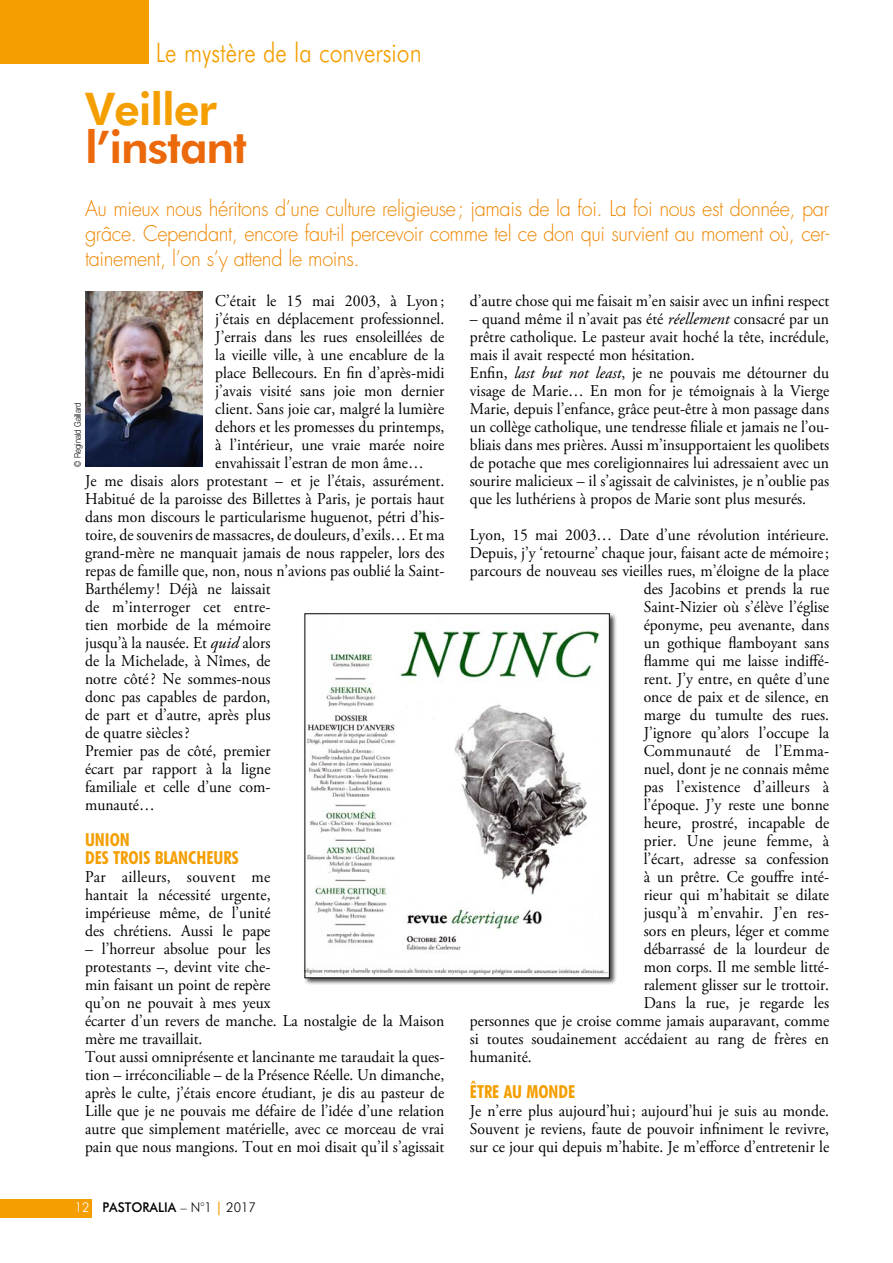
<style>
.page{position:relative;width:893px;height:1263px;background:#fff}
.page>*{position:absolute;margin:0;border:0;box-sizing:border-box;transform-origin:0 0}
.t1{font:800 45px "Futura BT";letter-spacing:-.025em;color:#eb690b}
.t2{font:800 45px "Futura BT";letter-spacing:-.025em;color:#f49e00}
.t3{font:300 27px "Futura BT";color:#f49e00;scale:.85 1}
.t4{font:300 21px/25.2px "Futura Std";letter-spacing:-.02em;color:#ef8600;text-align:justify;scale:.95 1}
.t5{font:700 condensed 18px/18px "Futura BT";color:#f49e00}
.t6{font:16.5px/18px "Adobe Garamond Pro";color:#000;text-align:justify;scale:.95 1}
.t7{font:16.5px "Adobe Garamond Pro";letter-spacing:.02em;color:#000;scale:.95 1}
.t8{font:500 13.5px "Futura BT";color:#000;scale:.95 1}
.t9{font:300 9px "Helvetica Neue LT Std";color:#000;scale:.85 1}
.s1{font-style:italic}
.s2{font-weight:300;color:#fff}
.s3{font-weight:300}
.s4{color:#f49e00}
</style>
<div class="page">
<div style="left:0;top:0;width:149px;height:64px;background:#f49e00"></div>
<div style="left:0;top:1199px;width:91px;height:18px;background:#f49e00"></div>
<div style="left:303px;top:612px;width:314px;height:373px;background:#000;opacity:.75"></div>
<img style="left:307px;top:615px;width:301px;height:361px">
<img style="left:85px;top:291px;width:117px;height:175px">
<h2 class="t3" style="left:156px;top:36px;width:314px">Le mystère de la conversion</h2>
<h1 class="t2" style="left:85px;top:82px;width:133px">Veiller</h1>
<h1 class="t1" style="left:85px;top:119px;width:163px">l’instant</h1>
<p class="t4" style="left:85px;top:196px;width:785px">Au mieux nous héritons d’une culture religieuse; jamais de la foi. La foi nous est donnée, par grâce. Cependant, encore faut-il percevoir comme tel ce don qui survient au moment où, cer&shy;tainement, l’on s’y attend le moins.</p>
<p class="t6" style="left:215px;top:292px;width:243px">C’était le 15 mai 2003, à Lyon ;</p>
<p class="t6" style="left:215px;top:310px;width:243px">j’étais en déplacement professionnel.</p>
<p class="t6" style="left:215px;top:328px;width:243px">J’errais dans les rues ensoleillées de</p>
<p class="t6" style="left:215px;top:346px;width:243px">la vieille ville, à une encablure de la</p>
<p class="t6" style="left:215px;top:364px;width:243px">place Bellecours. En fin d’après-midi</p>
<p class="t6" style="left:215px;top:382px;width:243px">j’avais visité sans joie mon dernier</p>
<p class="t6" style="left:215px;top:400px;width:243px">client. Sans joie car, malgré la lumière</p>
<p class="t6" style="left:215px;top:418px;width:243px">dehors et les promesses du printemps,</p>
<p class="t6" style="left:215px;top:436px;width:243px">à l’intérieur, une vraie marée noire</p>
<p class="t6" style="left:215px;top:454px;width:221px">envahissait l’estran de mon âme…</p>
<p class="t6" style="left:85px;top:472px;width:380px">Je me disais alors protestant – et je l’étais, assurément.</p>
<p class="t6" style="left:85px;top:490px;width:380px">Habitué de la paroisse des Billettes à Paris, je portais haut</p>
<p class="t6" style="left:85px;top:508px;width:380px">dans mon discours le particularisme huguenot, pétri d’his-</p>
<p class="t6" style="left:85px;top:526px;width:380px">toire, de souvenirs de massacres, de douleurs, d’exils… Et ma</p>
<p class="t6" style="left:85px;top:544px;width:380px">grand-mère ne manquait jamais de nous rappeler, lors des</p>
<p class="t6" style="left:85px;top:562px;width:380px">repas de famille que, non, nous n’avions pas oublié la Saint-</p>
<p class="t6" style="left:85px;top:580px;width:197px">Barthélemy ! Déjà ne laissait</p>
<p class="t6" style="left:85px;top:598px;width:197px">de m’interroger cet entre-</p>
<p class="t6" style="left:85px;top:616px;width:197px">tien morbide de la mémoire</p>
<p class="t6" style="left:85px;top:634px;width:197px">jusqu’à la nausée. Et <span class="s1">quid</span> alors</p>
<p class="t6" style="left:85px;top:652px;width:197px">de la Michelade, à Nîmes, de</p>
<p class="t6" style="left:85px;top:670px;width:197px">notre côté? Ne sommes-nous</p>
<p class="t6" style="left:85px;top:688px;width:197px">donc pas capables de pardon,</p>
<p class="t6" style="left:85px;top:706px;width:197px">de part et d’autre, après plus</p>
<p class="t6" style="left:85px;top:724px;width:112px">de quatre siècles?</p>
<p class="t6" style="left:85px;top:742px;width:197px">Premier pas de côté, premier</p>
<p class="t6" style="left:85px;top:760px;width:197px">écart par rapport à la ligne</p>
<p class="t6" style="left:85px;top:778px;width:197px">familiale et celle d’une com-</p>
<p class="t6" style="left:85px;top:796px;width:75px">munauté…</p>
<p class="t5" style="left:85px;top:830px;width:155px">UNION<br>DES TROIS BLANCHEURS</p>
<p class="t6" style="left:85px;top:868px;width:197px">Par ailleurs, souvent me hantait la nécessité urgente, impérieuse même, de l’unité des chrétiens. Aussi le pape</p>
<p class="t6" style="left:85px;top:940px;width:380px;text-align:left">– l’horreur absolue pour les<br>protestants –, devint vite che-<br>min faisant un point de repère<br>qu’on ne pouvait à mes yeux<br>écarter d’un revers de manche. La nostalgie de la Maison mère me travaillait.<br>Tout aussi omniprésente et lancinante me taraudait la ques&shy;tion – irréconciliable – de la Présence Réelle. Un dimanche, après le culte, j’étais encore étudiant, je dis au pasteur de Lille que je ne pouvais me défaire de l’idée d’une relation autre que simplement matérielle, avec ce morceau de vrai pain que nous mangions. Tout en moi disait qu’il s’agissait</p>
<p class="t9" style="left:72px;top:466px;width:77px;rotate:-90deg">© Reginald Gaillard</p>
<p class="t8" style="left:75px;top:1199px;width:192px"><span class="s2">12</span> PASTORALIA <span class="s3">– N°1</span> <span class="s4">|</span> <span class="s3">2017</span></p>
<p class="t6" style="left:470px;top:292px;width:380px">d’autre chose qui me faisait m’en saisir avec un infini respect</p>
<p class="t6" style="left:470px;top:310px;width:380px;text-align:left">– quand même il n’avait pas été <span class="s1">réellement</span> consacré par un prêtre catholique. Le pasteur avait hoché la tête, incrédule, mais il avait respecté mon hésitation.<br>Enfin, <span class="s1">last but not least</span>, je ne pouvais me détourner du visage de Marie… En mon for je témoignais à la Vierge Marie, depuis l’enfance, grâce peut-être à mon passage dans un collège catholique, une tendresse filiale et jamais ne l’ou&shy;bliais dans mes prières. Aussi m’insupportaient les quolibets de potache que mes coreligionnaires lui adressaient avec un sourire malicieux – il s’agissait de calvinistes, je n’oublie pas que les luthériens à propos de Marie sont plus mesurés.</p>
<p class="t6" style="left:470px;top:526px;width:380px">Lyon, 15 mai 2003… Date d’une révolution intérieure.</p>
<p class="t6" style="left:470px;top:544px;width:380px">Depuis, j’y ‘retourne’ chaque jour, faisant acte de mémoire;</p>
<p class="t6" style="left:470px;top:562px;width:380px">parcours de nouveau ses vieilles rues, m’éloigne de la place</p>
<p class="t6" style="left:644px;top:580px;width:197px">des Jacobins et prends la rue</p>
<p class="t6" style="left:644px;top:598px;width:197px">Saint-Nizier où s’élève l’église</p>
<p class="t6" style="left:644px;top:616px;width:197px">éponyme, peu avenante, dans</p>
<p class="t6" style="left:644px;top:634px;width:197px">un gothique flamboyant sans</p>
<p class="t6" style="left:644px;top:652px;width:197px">flamme qui me laisse indiffé-</p>
<p class="t6" style="left:644px;top:670px;width:197px">rent. J’y entre, en quête d’une</p>
<p class="t6" style="left:644px;top:688px;width:197px">once de paix et de silence, en</p>
<p class="t6" style="left:644px;top:706px;width:197px">marge du tumulte des rues.</p>
<p class="t6" style="left:644px;top:724px;width:197px">J’ignore qu’alors l’occupe la</p>
<p class="t7" style="left:644px;top:741px;width:197px">Communauté de l’Emma-</p>
<p class="t6" style="left:644px;top:760px;width:197px">nuel, dont je ne connais même</p>
<p class="t6" style="left:644px;top:778px;width:197px">pas l’existence d’ailleurs à</p>
<p class="t6" style="left:644px;top:796px;width:197px">l’époque. J’y reste une bonne</p>
<p class="t6" style="left:644px;top:814px;width:197px">heure, prostré, incapable de</p>
<p class="t6" style="left:644px;top:832px;width:197px">prier. Une jeune femme, à</p>
<p class="t6" style="left:644px;top:850px;width:197px">l’écart, adresse sa confession</p>
<p class="t6" style="left:644px;top:868px;width:197px">à un prêtre. Ce gouffre inté-</p>
<p class="t6" style="left:644px;top:886px;width:197px">rieur qui m’habitait se dilate</p>
<p class="t6" style="left:644px;top:904px;width:197px">jusqu’à m’envahir. J’en res-</p>
<p class="t6" style="left:644px;top:922px;width:197px">sors en pleurs, léger et comme</p>
<p class="t6" style="left:644px;top:940px;width:197px">débarrassé de la lourdeur de</p>
<p class="t6" style="left:644px;top:958px;width:197px">mon corps. Il me semble litté-</p>
<p class="t6" style="left:644px;top:976px;width:197px">ralement glisser sur le trottoir.</p>
<p class="t6" style="left:644px;top:994px;width:197px">Dans la rue, je regarde les</p>
<p class="t6" style="left:470px;top:1012px;width:380px">personnes que je croise comme jamais auparavant, comme</p>
<p class="t6" style="left:470px;top:1030px;width:380px">si toutes soudainement accédaient au rang de frères en</p>
<p class="t6" style="left:470px;top:1048px;width:67px">humanité.</p>
<p class="t5" style="left:470px;top:1082px;width:107px">ÊTRE AU MONDE</p>
<p class="t6" style="left:470px;top:1102px;width:380px">Je n’erre plus aujourd’hui; aujourd’hui je suis au monde.<br>Souvent je reviens, faute de pouvoir infiniment le revivre, sur ce jour qui depuis m’habite. Je m’efforce d’entretenir le</p>
</div>
